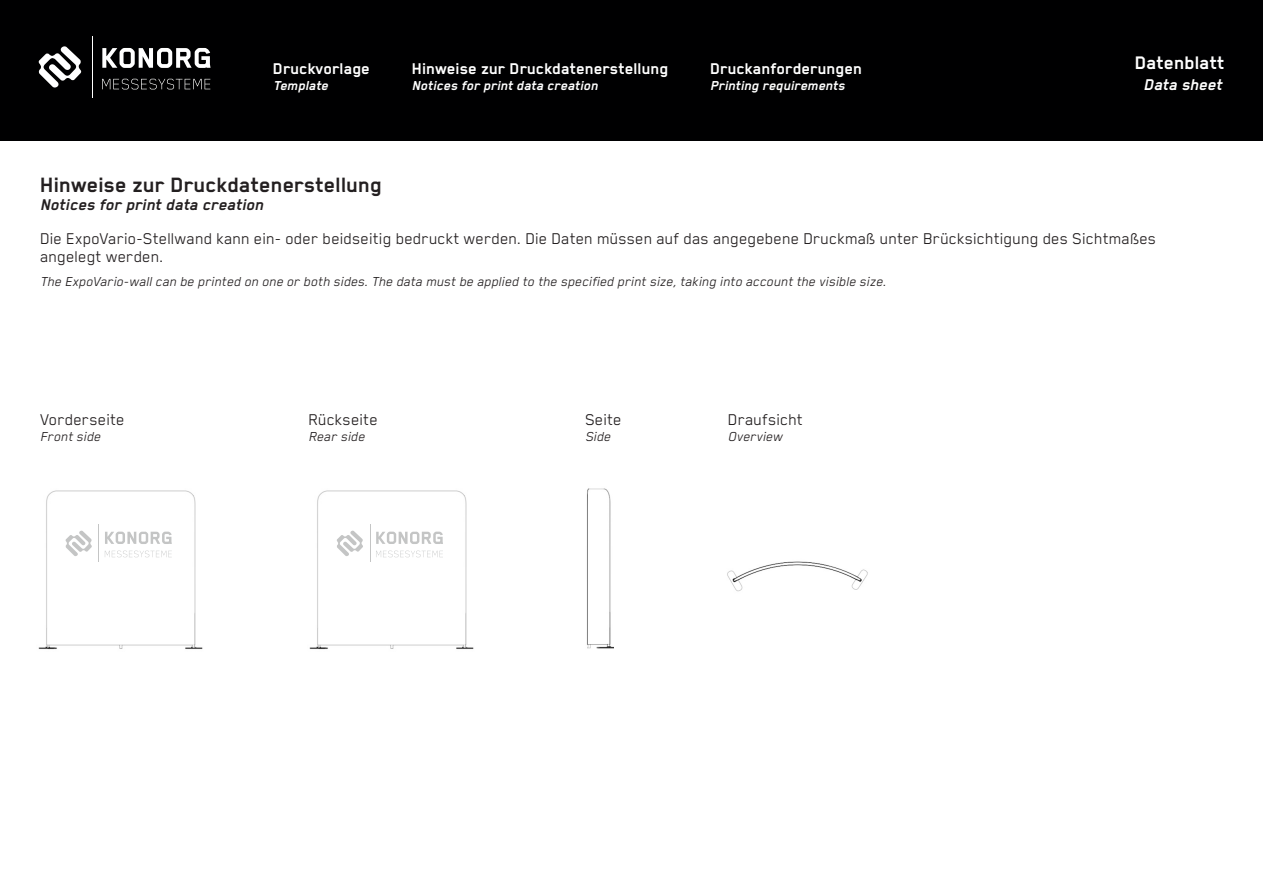
<style>
.page{position:relative;width:1263px;height:893px;background:#fff}
.page>*{position:absolute;margin:0;border:0;box-sizing:border-box;transform-origin:0 0}
.t1{font:700 24px "Blender Pro";color:#231f20}
.t2{font:700 21px "Blender Pro";color:#fff}
.t3{font:18px "Blender Pro";color:#231f20}
.t4{font:700 18px "Blender Pro";color:#fff}
.t5{font:italic 700 18px "Blender Pro";color:#231f20}
.t6{font:italic 700 18px "Blender Pro";color:#fff}
.t7{font:italic 15px "Blender Pro";color:#231f20}
.t8{font:italic 700 15px "Blender Pro";color:#fff}
</style>
<div class="page">
<div style="left:0;top:0;width:1263px;height:140px;background:#000001"></div>
<svg style="left:38px;top:46px;width:44px;height:42px"></svg>
<svg style="left:102px;top:48px;width:109px;height:20px"></svg>
<svg style="left:102px;top:79px;width:108px;height:10px"></svg>
<hr style="left:92px;top:36px;width:1px;height:62px;background:#fff">
<img style="left:38px;top:490px;width:165px;height:160px">
<img style="left:309px;top:490px;width:165px;height:160px">
<svg style="left:65px;top:531px;width:27px;height:25px"></svg>
<svg style="left:105px;top:532px;width:67px;height:12px"></svg>
<svg style="left:105px;top:551px;width:67px;height:6px"></svg>
<hr style="left:99px;top:524px;width:1px;height:38px;background:#c4c5c5">
<svg style="left:336px;top:531px;width:27px;height:25px"></svg>
<svg style="left:376px;top:532px;width:67px;height:12px"></svg>
<svg style="left:376px;top:551px;width:67px;height:6px"></svg>
<hr style="left:370px;top:524px;width:1px;height:38px;background:#c4c5c5">
<img style="left:587px;top:488px;width:27px;height:161px">
<img style="left:727px;top:561px;width:141px;height:31px">
<p class="t4" style="left:273px;top:59px;width:99px">Druckvorlage</p>
<p class="t8" style="left:273px;top:77px;width:57px">Template</p>
<p class="t4" style="left:412px;top:59px;width:258px">Hinweise zur Druckdatenerstellung</p>
<p class="t8" style="left:412px;top:77px;width:188px">Notices for print data creation</p>
<p class="t4" style="left:710px;top:59px;width:153px">Druckanforderungen</p>
<p class="t8" style="left:710px;top:77px;width:136px">Printing requirements</p>
<p class="t2" style="left:1135px;top:51px;width:91px">Datenblatt</p>
<p class="t6" style="left:1144px;top:74px;width:80px">Data sheet</p>
<p class="t1" style="left:40px;top:172px;width:344px">Hinweise zur Druckdatenerstellung</p>
<p class="t5" style="left:40px;top:195px;width:225px">Notices for print data creation</p>
<p class="t3" style="left:40px;top:229px;width:1118px">Die ExpoVario-Stellwand kann ein- oder beidseitig bedruckt werden. Die Daten müssen auf das angegebene Druckmaß unter Brücksichtigung des Sichtmaßes</p>
<p class="t3" style="left:40px;top:247px;width:125px">angelegt werden.</p>
<p class="t7" style="left:40px;top:273px;width:848px">The ExpoVario-wall can be printed on one or both sides. The data must be applied to the specified print size, taking into account the visible size.</p>
<p class="t3" style="left:40px;top:410px;width:86px">Vorderseite</p>
<p class="t7" style="left:40px;top:428px;width:62px">Front side</p>
<p class="t7" style="left:309px;top:428px;width:58px">Rear side</p>
<p class="t7" style="left:585px;top:428px;width:27px">Side</p>
<p class="t7" style="left:728px;top:428px;width:56px">Overview</p>
<p class="t3" style="left:309px;top:410px;width:71px">Rückseite</p>
<p class="t3" style="left:585px;top:410px;width:38px">Seite</p>
<p class="t3" style="left:728px;top:410px;width:77px">Draufsicht</p>
</div>
